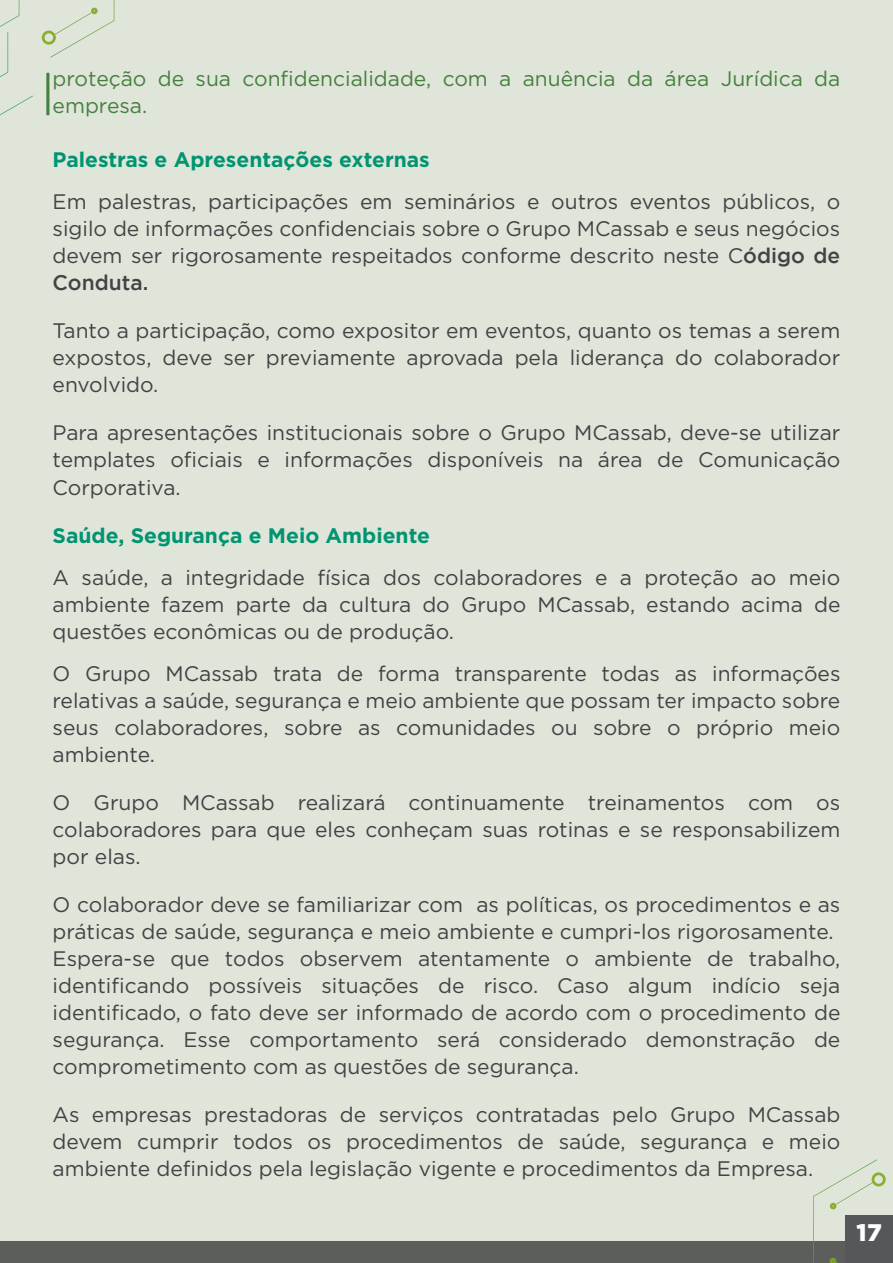
<style>
.page{position:relative;width:893px;height:1263px;background:#e0e5da}
.page>*{position:absolute;margin:0;border:0;box-sizing:border-box;transform-origin:0 0}
.t1{font:900 24px "Gotham";color:#fff}
.t2{font:21px/27px "Gotham";color:#414344;text-align:justify}
.t3{font:21px/27px "Gotham";color:#44813e}
.t4{font:700 21px "Gotham";color:#009470}
.s1{font-weight:500}
</style>
<div class="page">
<div style="left:0;top:1241px;width:893px;height:22px;background:#5c5e5c"></div>
<svg style="left:0;top:0;width:114px;height:116px"></svg>
<svg style="left:813px;top:1159px;width:73px;height:104px"></svg>
<hr style="left:46px;top:73px;width:3px;height:42px;background:#44813e">
<div style="left:845px;top:1215px;width:48px;height:48px;background:#54585a"></div>
<p class="t3" style="left:53px;top:65px;width:789px">proteção de sua confidencialidade, com a anuência da área Jurídica da empresa.</p>
<p class="t4" style="left:53px;top:148px;width:379px">Palestras e Apresentações externas</p>
<p class="t2" style="left:53px;top:188px;width:789px">Em palestras, participações em seminários e outros eventos públicos, o sigilo de informações confidenciais sobre o Grupo MCassab e seus negócios devem ser rigorosamente respeitados conforme descrito neste C<span class="s1">ódigo de Conduta.</span></p>
<p class="t2" style="left:53px;top:317px;width:789px">Tanto a participação, como expositor em eventos, quanto os temas a serem expostos, deve ser previamente aprovada pela liderança do colaborador envolvido.</p>
<p class="t2" style="left:53px;top:419px;width:789px">Para apresentações institucionais sobre o Grupo MCassab, deve-se utilizar templates oficiais e informações disponíveis na área de Comunicação Corporativa.</p>
<p class="t4" style="left:53px;top:523px;width:379px">Saúde, Segurança e Meio Ambiente</p>
<p class="t2" style="left:53px;top:563px;width:789px">A saúde, a integridade física dos colaboradores e a proteção ao meio ambiente fazem parte da cultura do Grupo MCassab, estando acima de questões econômicas ou de produção.</p>
<p class="t2" style="left:53px;top:659px;width:789px">O Grupo MCassab trata de forma transparente todas as informações relativas a saúde, segurança e meio ambiente que possam ter impacto sobre seus colaboradores, sobre as comunidades ou sobre o próprio meio ambiente.</p>
<p class="t2" style="left:53px;top:788px;width:789px">O Grupo MCassab realizará continuamente treinamentos com os colaboradores para que eles conheçam suas rotinas e se responsabilizem por elas.</p>
<p class="t2" style="left:53px;top:890px;width:789px;text-align:left">O colaborador deve se familiarizar com as políticas, os procedimentos e as práticas de saúde, segurança e meio ambiente e cumpri-los rigorosamente.<br>Espera-se que todos observem atentamente o ambiente de trabalho, identificando possíveis situações de risco. Caso algum indício seja identificado, o fato deve ser informado de acordo com o procedimento de segurança. Esse comportamento será considerado demonstração de comprometimento com as questões de segurança.</p>
<p class="t2" style="left:53px;top:1100px;width:789px">As empresas prestadoras de serviços contratadas pelo Grupo MCassab devem cumprir todos os procedimentos de saúde, segurança e meio ambiente definidos pela legislação vigente e procedimentos da Empresa.</p>
<p class="t1" style="left:856px;top:1218px;width:27px">17</p>
</div>
